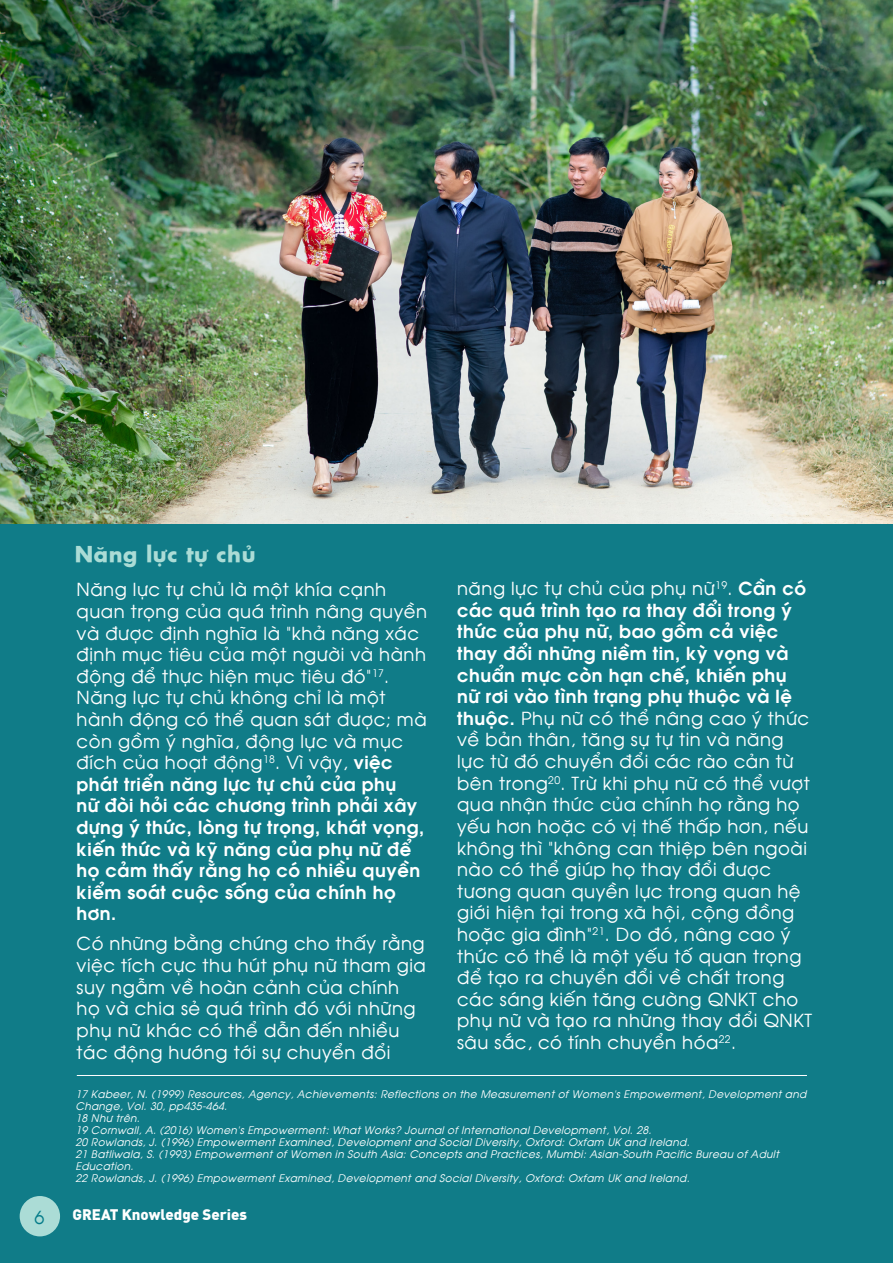
<style>
.page{position:relative;width:893px;height:1263px;background:#fff}
.page>*{position:absolute;margin:0;border:0;box-sizing:border-box;transform-origin:0 0}
.t1{font:700 21px "SFU Futura";letter-spacing:.03em;color:#abdcd6}
.t2{font:18px/21.6px "SVN Avo";letter-spacing:.03em;color:#fff}
.t3{font:18px "SVN Avo";color:#047c89}
.t4{font:900 15px "GMVDIN Pro";color:#fff}
.t5{font:10.5px/12px "SVN Avoitalic";letter-spacing:.03em;color:#fff}
.s1{font-family:"SVN Avobold"}
</style>
<div class="page">
<div style="left:0;top:523px;width:893px;height:740px;background:#107c88"></div>
<img style="left:0;top:0;width:893px;height:523px">
<hr style="left:77px;top:1075px;width:730px;height:1px;background:#fff">
<div style="left:20px;top:1196px;width:40px;height:40px;background:#abdcd6;border-radius:50%"></div>
<p class="t1" style="left:75px;top:536px;width:182px">Năng lực tự chủ</p>
<p class="t2" style="left:77px;top:577px;width:352px">Năng lực tự chủ là một khía cạnh quan trọng của quá trình nâng quyền và được định nghĩa là “khả năng xác định mục tiêu của một người và hành động để thực hiện mục tiêu đó”<sup>17</sup>.<br>Năng lực tự chủ không chỉ là một hành động có thể quan sát được; mà còn gồm ý nghĩa, động lực và mục đích của hoạt động<sup>18</sup>. Vì vậy, <span class="s1">việc phát triển năng lực tự chủ của phụ<br>nữ đòi hỏi các chương trình phải xây dựng ý thức, lòng tự trọng, khát vọng, kiến thức và kỹ năng của phụ nữ để họ cảm thấy rằng họ có nhiều quyền kiểm soát cuộc sống của chính họ hơn.</span></p>
<p class="t2" style="left:77px;top:932px;width:351px">Có những bằng chứng cho thấy rằng việc tích cực thu hút phụ nữ tham gia suy ngẫm về hoàn cảnh của chính họ và chia sẻ quá trình đó với những phụ nữ khác có thể dẫn đến nhiều tác động hướng tới sự chuyển đổi</p>
<p class="t2" style="left:457px;top:576px;width:357px">năng lực tự chủ của phụ nữ<sup>19</sup>. <span class="s1">Cần có các quá trình tạo ra thay đổi trong ý thức của phụ nữ, bao gồm cả việc thay đổi những niềm tin, kỳ vọng và chuẩn mực còn hạn chế, khiến phụ nữ rơi vào tình trạng phụ thuộc và lệ thuộc.</span> Phụ nữ có thể nâng cao ý thức về bản thân, tăng sự tự tin và năng lực từ đó chuyển đổi các rào cản từ bên trong<sup>20</sup>. Trừ khi phụ nữ có thể vượt qua nhận thức của chính họ rằng họ yếu hơn hoặc có vị thế thấp hơn, nếu không thì “không can thiệp bên ngoài nào có thể giúp họ thay đổi được tương quan quyền lực trong quan hệ giới hiện tại trong xã hội, cộng đồng hoặc gia đình”<sup>21</sup>. Do đó, nâng cao ý thức có thể là một yếu tố quan trọng để tạo ra chuyển đổi về chất trong các sáng kiến tăng cường QNKT cho phụ nữ và tạo ra những thay đổi QNKT sâu sắc, có tính chuyển hóa<sup>22</sup>.</p>
<p class="t5" style="left:76px;top:1087px;width:732px">17 Kabeer, N. (1999) Resources, Agency, Achievements: Reflections on the Measurement of Women’s Empowerment, Development and<br>Change, Vol. 30, pp435-464.</p>
<p class="t5" style="left:76px;top:1111px;width:66px">18 Như trên.</p>
<p class="t5" style="left:76px;top:1123px;width:577px">19 Cornwall, A. (2016) Women’s Empowerment: What Works? Journal of International Development, Vol. 28.</p>
<p class="t5" style="left:76px;top:1135px;width:616px">20 Rowlands, J. (1996) Empowerment Examined, Development and Social Diversity, Oxford: Oxfam UK and Ireland.</p>
<p class="t5" style="left:76px;top:1147px;width:705px">21 Batliwala, S. (1993) Empowerment of Women in South Asia: Concepts and Practices, Mumbi: Asian-South Pacific Bureau of Adult<br>Education.</p>
<p class="t5" style="left:76px;top:1171px;width:616px">22 Rowlands, J. (1996) Empowerment Examined, Development and Social Diversity, Oxford: Oxfam UK and Ireland.</p>
<p class="t3" style="left:34px;top:1204px;width:11px">6</p>
<p class="t4" style="left:72px;top:1203px;width:176px">GREAT Knowledge Series</p>
</div>
